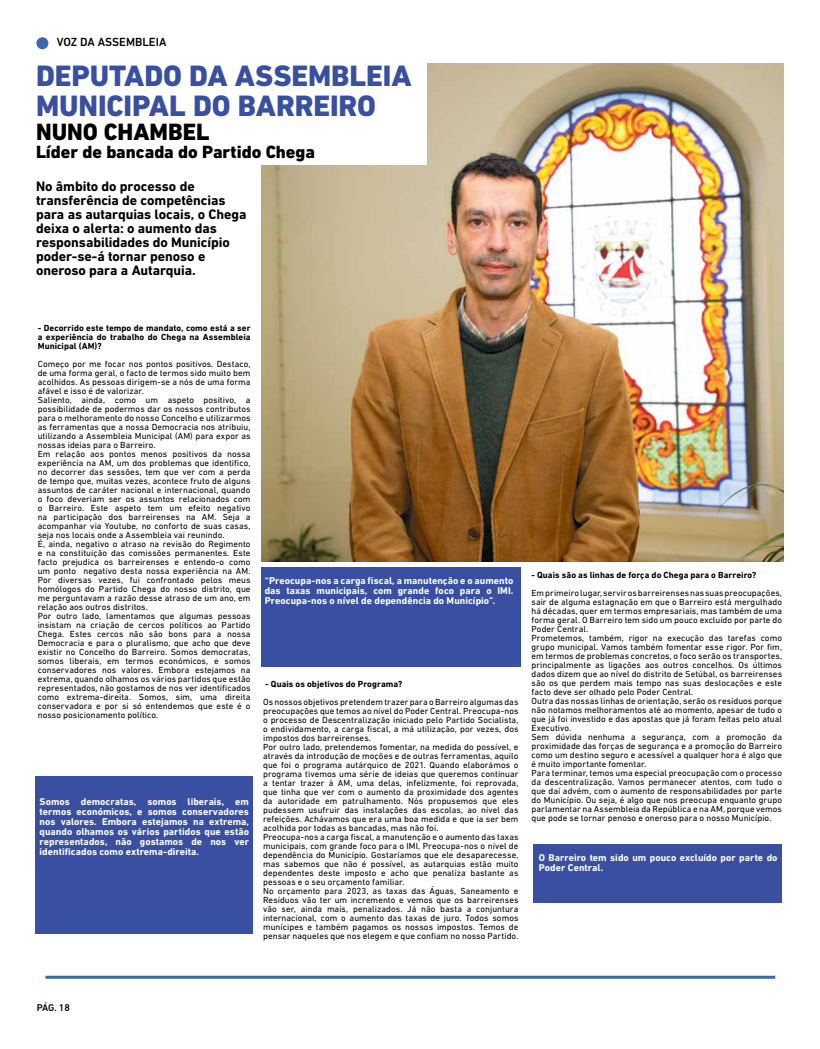
<style>
.page{position:relative;width:820px;height:1049px;background:#fff}
.page>*{position:absolute;margin:0;border:0;box-sizing:border-box;transform-origin:0 0}
.t1{font:800 30px/30px "DIN Next LT Pro";letter-spacing:-.005em;color:#394fa1}
.t2{font:800 24px "DIN Next LT Pro";color:#000}
.t3{font:800 18px "DIN Next LT Pro";color:#000}
.t4{font:700 14px/14px "DIN Next LT Pro";letter-spacing:-.005em;color:#000}
.t5{font:500 12px "DIN Next LT Pro";color:#000}
.t6{font:700 10px/10px "DIN Next LT Pro";letter-spacing:.005em;color:#fff;text-align:justify}
.t7{font:500 10px "DIN Next LT Pro";color:#000}
.t8{font:9px/9px "DIN Next LT Pro";letter-spacing:.005em;color:#000}
.t9{font:700 9px/9px "DIN Next LT Pro";letter-spacing:.01em;color:#000;text-align:justify}
.s1{font-style:inherit}
</style>
<div class="page">
<div style="left:36px;top:37px;width:12px;height:12px;background:#3b68b1;border-radius:50%"></div>
<img style="left:261px;top:63px;width:522px;height:498px">
<div style="left:252px;top:56px;width:174px;height:108px;background:#fff"></div>
<div style="left:261px;top:567px;width:260px;height:99px;background:#394fa1"></div>
<div style="left:35px;top:776px;width:218px;height:158px;background:#394fa1"></div>
<div style="left:533px;top:844px;width:248px;height:58px;background:#394fa1"></div>
<hr style="left:45px;top:976px;width:729px;height:3px;background:#3967b1">
<h3 class="t5" style="left:57px;top:35px;width:111px">VOZ DA ASSEMBLEIA</h3>
<h1 class="t1" style="left:36px;top:60px;width:377px">DEPUTADO DA ASSEMBLEIA<br>MUNICIPAL DO BARREIRO</h1>
<h2 class="t2" style="left:36px;top:117px;width:175px">NUNO CHAMBEL</h2>
<h3 class="t3" style="left:36px;top:141px;width:280px">Líder de bancada do Partido Chega</h3>
<h3 class="t4" style="left:36px;top:179px;width:212px">No âmbito do processo de transferência de competências para as autarquias locais, o Chega deixa o alerta: o aumento das responsabilidades do Município poder-se-á tornar penoso e oneroso para a Autarquia.</h3>
<p class="t9" style="left:38px;top:323px;width:214px">- Decorrido este tempo de mandato, como está a ser a experiência do trabalho do Chega na Assembleia Municipal (AM)?</p>
<p class="t8" style="left:38px;top:359px;width:214px">Começo por me focar nos pontos positivos. Destaco, de uma forma geral, o facto de termos sido muito bem acolhidos. As pessoas dirigem-se a nós de uma forma afável e isso é de valorizar.<br>Saliento, ainda, como um aspeto positivo, a possibilidade de podermos dar os nossos contributos para o melhoramento do nosso Concelho e utilizarmos as ferramentas que a nossa Democracia nos atribuiu, utilizando a Assembleia Municipal (AM) para expor as nossas ideias para o Barreiro.<br>Em relação aos pontos menos positivos da nossa experiência na AM, um dos problemas que identifico, no decorrer das sessões, tem que ver com a perda de tempo que, muitas vezes, acontece fruto de alguns assuntos de caráter nacional e internacional, quando o foco deveriam ser os assuntos relacionados com o Barreiro. Este aspeto tem um efeito negativo na participação dos barreirenses na AM. Seja a acompanhar via Youtube, no conforto de suas casas, seja nos locais onde a Assembleia vai reunindo.<br>É, ainda, negativo o atraso na revisão do Regimento e na constituição das comissões permanentes. Este facto prejudica os barreirenses e entendo-o como um ponto negativo desta nossa experiência na AM.<br>Por diversas vezes, fui confrontado pelos meus homólogos do Partido Chega do nosso distrito, que me perguntavam a razão desse atraso de um ano, em relação aos outros distritos.<br>Por outro lado, lamentamos que algumas pessoas insistam na criação de cercos políticos ao Partido Chega. Estes cercos não são bons para a nossa Democracia e para o pluralismo, que acho que deve existir no Concelho do Barreiro. Somos democratas, somos liberais, em termos económicos, e somos conservadores nos valores. Embora estejamos na extrema, quando olhamos os vários partidos que estão representados, não gostamos de nos ver identificados como extrema-direita. Somos, sim, uma direita conservadora e por si só entendemos que este é o nosso posicionamento político.</p>
<p class="t6" style="left:40px;top:796px;width:211px">Somos democratas, somos liberais, em termos económicos, e somos conservadores nos valores. Embora estejamos na extrema, quando olhamos os vários partidos que estão representados, não gostamos de nos ver identificados como extrema-direita.</p>
<p class="t6" style="left:264px;top:575px;width:250px">“Preocupa-nos a carga fiscal, a manutenção e o aumento das taxas municipais, com grande foco para o IMI.<br>Preocupa-nos o nível de dependência do Município”.</p>
<p class="t9" style="left:265px;top:679px;width:138px">- Quais os objetivos do Programa?</p>
<p class="t8" style="left:263px;top:697px;width:257px">Os nossos objetivos pretendem trazer para o Barreiro algumas das preocupações que temos ao nível do Poder Central. Preocupa-nos o processo de Descentralização iniciado pelo Partido Socialista, o endividamento, a carga fiscal, a má utilização, por vezes, dos impostos dos barreirenses.<br>Por outro lado, pretendemos fomentar, na medida do possível, e através da introdução de moções e de outras ferramentas, aquilo que foi o programa autárquico de 2021. Quando elaborámos o programa tivemos uma série de ideias que queremos continuar a tentar trazer à AM, uma delas, infelizmente, foi reprovada, que tinha que ver com o aumento da proximidade dos agentes da autoridade em patrulhamento. Nós propusemos que eles pudessem usufruir das instalações das escolas, ao nível das refeições. Achávamos que era uma boa medida e que ia ser bem acolhida por todas as bancadas, mas não foi.<br>Preocupa-nos a carga fiscal, a manutenção e o aumento das taxas municipais, com grande foco para o IMI. Preocupa-nos o nível de dependência do Município. Gostaríamos que ele desaparecesse, mas sabemos que não é possível, as autarquias estão muito dependentes deste imposto e acho que penaliza bastante as pessoas e o seu orçamento familiar.<br>No orçamento para 2023, as taxas das Águas, Saneamento e Resíduos vão ter um incremento e vemos que os barreirenses vão ser, ainda mais, penalizados. Já não basta a conjuntura internacional, com o aumento das taxas de juro. Todos somos munícipes e também pagamos os nossos impostos. Temos de pensar naqueles que nos elegem e que confiam no nosso Partido.</p>
<p class="t9" style="left:531px;top:570px;width:226px">- Quais são as linhas de força do Chega para o Barreiro?</p>
<p class="t8" style="left:531px;top:588px;width:252px">Em primeiro lugar, servir os barreirenses nas suas preocupações, sair de alguma estagnação em que o Barreiro está mergulhado há décadas, quer em termos empresariais, mas também de uma forma geral. O Barreiro tem sido um pouco excluído por parte do Poder Central.<br>Prometemos, também, rigor na execução das tarefas como grupo municipal. Vamos também fomentar esse rigor. Por fim, em termos de problemas concretos, o foco serão os transportes, principalmente as ligações aos outros concelhos. Os últimos dados dizem que ao nível do distrito de Setúbal, os barreirenses são os que perdem mais tempo nas suas deslocações e este facto deve ser olhado pelo Poder Central.<br>Outra das nossas linhas de orientação, serão os resíduos porque não notamos melhoramentos até ao momento, apesar de tudo o que já foi investido e das apostas que já foram feitas pelo atual Executivo.<br>Sem dúvida nenhuma a segurança, com a promoção da proximidade das forças de segurança e a promoção do Barreiro como um destino seguro e acessível a qualquer hora é algo que é muito importante fomentar.<br>Para terminar, temos uma especial preocupação com o processo da descentralização. Vamos permanecer atentos, com tudo o que daí advém, com o aumento de responsabilidades por parte do Município. Ou seja, é algo que nos preocupa enquanto grupo parlamentar na Assembleia da República e na AM, porque vemos que pode se tornar penoso e oneroso para o nosso Município.</p>
<p class="t6" style="left:538px;top:853px;width:240px">O Barreiro tem sido um pouco excluído por parte do<br>Poder Central<span class="s1">.</span></p>
<p class="t7" style="left:37px;top:1002px;width:35px">PÁG. 18</p>
</div>
